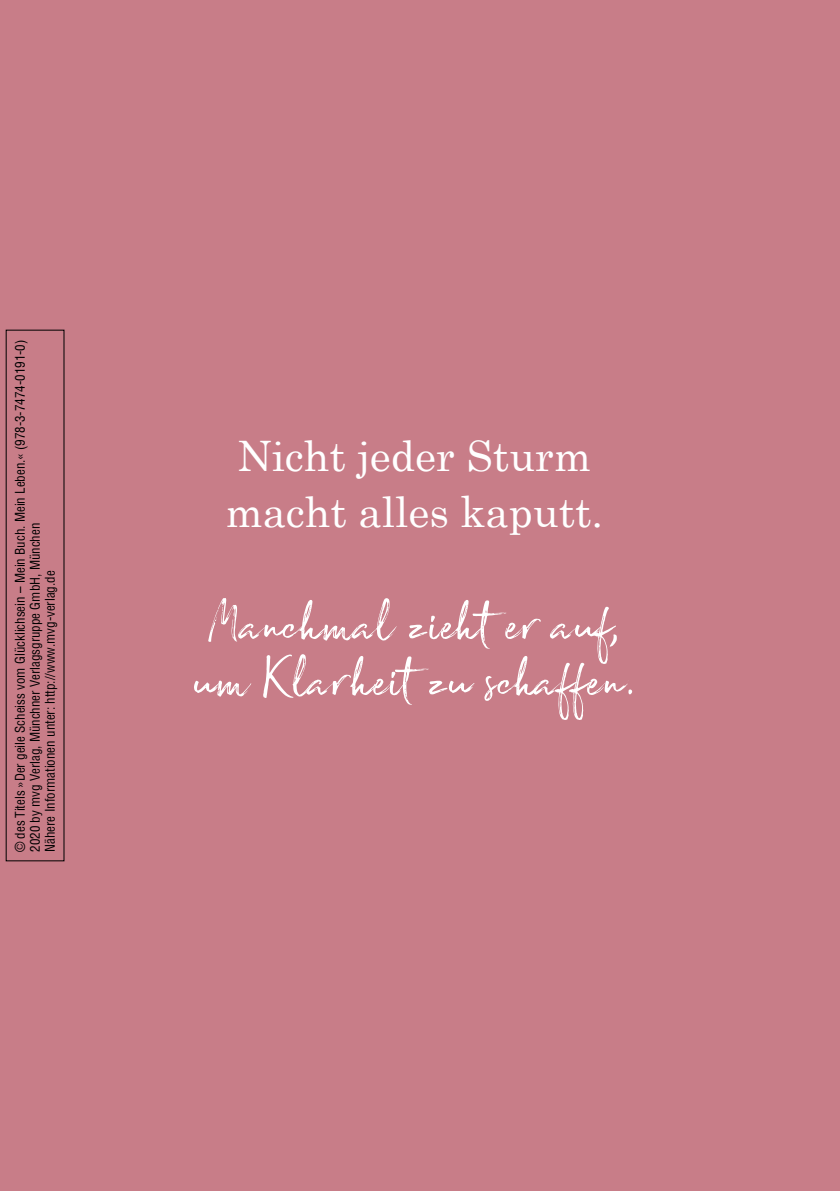
<style>
.page{position:relative;width:840px;height:1191px;background:#fff}
.page>*{position:absolute;margin:0;border:0;box-sizing:border-box;transform-origin:0 0}
.Zitat_1{font:68px "Broadcast Matter";color:#fff}
.Zitat_1-2{font:42px "Century";color:#fff}
._03_Body{font:condensed 13px/15px "Helvetica";color:#000}
</style>
<div class="page">
<div style="left:0;top:0;width:839px;height:1191px;background:#c87d88"></div>
<p class="_03_Body" style="left:12px;top:852px;width:513px;rotate:-90deg">© des Titels »Der geile Scheiss vom Glücklichsein – Mein Buch. Mein Leben.« (978-3-7474-0191-0)<br>2020 by mvg Verlag, Münchner Verlagsgruppe GmbH, München<br>Nähere Informationen unter: http://www.mvg-verlag.de</p>
<p class="Zitat_1-2" style="left:237px;top:420px;width:355px">Nicht jeder Sturm</p>
<p class="Zitat_1-2" style="left:225px;top:476px;width:379px">macht alles kaputt.</p>
<p class="Zitat_1" style="left:207px;top:582px;width:414px">Manchmal zieht er auf,</p>
<p class="Zitat_1" style="left:191px;top:638px;width:448px">um Klarheit zu schaffen.</p>
</div>
